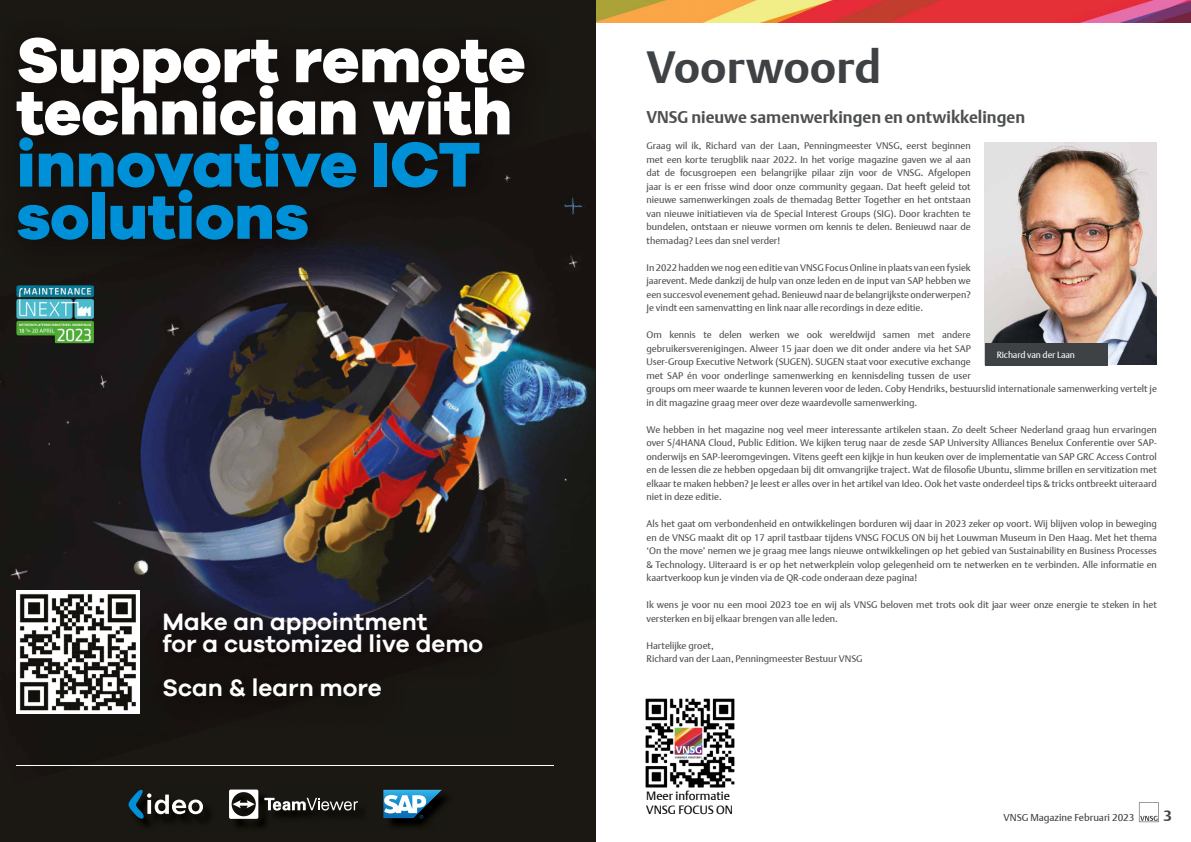
<style>
.page{position:relative;width:1191px;height:842px;background:#fff}
.page>*{position:absolute;margin:0;border:0;box-sizing:border-box;transform-origin:0 0}
.t1{font:800 65.2px/52.2px "Galano Grotesque";letter-spacing:-.005em;color:#fff}
.t2{font:800 65.2px/52.2px "Galano Grotesque";letter-spacing:-.005em;color:#0090d7}
.t3{font:700 45px "Agis Argo";color:#3e4244}
.t4{font:600 24.5px/22px "Galano Grotesque";color:#fff}
.t5{font:700 17px "Agis Argo";color:#4d4f51}
.t6{font:700 15px "Agis Argo";color:#3e4244}
.t7{font:12px/14.4px "Agis Argo";color:#000}
.t8{font:10px "Agis Argo";color:#3e4244}
.t9{font:9.5px/13.5px "Agis Argo";color:#4d4f51;text-align:justify}
.t10{font:9px "Agis Argo";letter-spacing:-.01em;color:#fff}
</style>
<div class="page">
<svg style="left:1139px;top:802px;width:19px;height:20px"></svg>
<img style="left:595px;top:0;width:596px;height:23px">
<div style="left:0;top:0;width:595px;height:842px;background:#1b1814"></div>
<img style="left:141px;top:288px;width:99px;height:258px">
<img style="left:564px;top:197px;width:19px;height:19px">
<img style="left:240px;top:275px;width:171px;height:277px">
<img style="left:351px;top:275px;width:149px;height:207px">
<img style="left:500px;top:275px;width:95px;height:167px">
<img style="left:577px;top:278px;width:18px;height:69px">
<img style="left:10px;top:436px;width:205px;height:155px">
<img style="left:411px;top:442px;width:156px;height:146px">
<img style="left:173px;top:546px;width:155px;height:42px">
<img style="left:305px;top:552px;width:136px;height:36px">
<img style="left:30px;top:765px;width:122px;height:1px">
<img style="left:516px;top:582px;width:51px;height:6px">
<img style="left:198px;top:171px;width:360px;height:104px">
<img style="left:319px;top:206px;width:239px;height:69px">
<img style="left:438px;top:240px;width:120px;height:35px">
<img style="left:136px;top:588px;width:134px;height:106px">
<img style="left:139px;top:619px;width:33px;height:95px">
<img style="left:270px;top:588px;width:106px;height:49px">
<img style="left:376px;top:588px;width:104px;height:41px">
<img style="left:16px;top:591px;width:123px;height:123px">
<hr style="left:16px;top:766px;width:538px;height:1px;background:#fff">
<img style="left:138px;top:791px;width:309px;height:36px">
<svg style="left:229px;top:790px;width:29px;height:29px"></svg>
<svg style="left:264px;top:798px;width:93px;height:12px"></svg>
<svg style="left:128px;top:790px;width:75px;height:29px"></svg>
<svg style="left:383px;top:790px;width:59px;height:29px;background:#598ca7"></svg>
<img style="left:16px;top:285px;width:78px;height:58px">
<img style="left:645px;top:698px;width:90px;height:90px">
<img style="left:985px;top:142px;width:172px;height:222px">
<div style="left:985px;top:343px;width:122px;height:23px;background:#3e4244"></div>
<h1 class="t1" style="left:16px;top:32px;width:511px">Support remote technician with</h1>
<h1 class="t2" style="left:16px;top:136px;width:466px">innovative ICT solutions</h1>
<h3 class="t4" style="left:162px;top:610px;width:322px">Make an appointment<br>for a customized live demo</h3>
<h3 class="t4" style="left:162px;top:676px;width:221px">Scan &amp; learn more</h3>
<h2 class="t3" style="left:646px;top:39px;width:236px">Voorwoord</h2>
<h3 class="t5" style="left:646px;top:106px;width:380px">VNSG nieuwe samenwerkingen en ontwikkelingen</h3>
<p class="t9" style="left:646px;top:139px;width:326px">Graag wil ik, Richard van der Laan, Penningmeester VNSG, eerst beginnen met een korte terugblik naar 2022. In het vorige magazine gaven we al aan dat de focusgroepen een belangrijke pilaar zijn voor de VNSG. Afgelopen jaar is er een frisse wind door onze community gegaan. Dat heeft geleid tot nieuwe samenwerkingen zoals de themadag Better Together en het ontstaan van nieuwe initiatieven via de Special Interest Groups (SIG). Door krachten te bundelen, ontstaan er nieuwe vormen om kennis te delen. Benieuwd naar de themadag? Lees dan snel verder!</p>
<p class="t9" style="left:646px;top:260px;width:326px">In 2022 hadden we nog een editie van VNSG Focus Online in plaats van een fysiek jaarevent. Mede dankzij de hulp van onze leden en de input van SAP hebben we een succesvol evenement gehad. Benieuwd naar de belangrijkste onderwerpen?<br>Je vindt een samenvatting en link naar alle recordings in deze editie.</p>
<p class="t9" style="left:646px;top:328px;width:512px;text-align:left">Om kennis te delen werken we ook wereldwijd samen met andere<br>gebruikersverenigingen. Alweer 15 jaar doen we dit onder andere via het SAP<br>User-Group Executive Network (SUGEN). SUGEN staat voor executive exchange<br>met SAP én voor onderlinge samenwerking en kennisdeling tussen de user<br>groups om meer waarde te kunnen leveren voor de leden. Coby Hendriks, bestuurslid internationale samenwerking vertelt je in dit magazine graag meer over deze waardevolle samenwerking.</p>
<p class="t9" style="left:646px;top:422px;width:512px">We hebben in het magazine nog veel meer interessante artikelen staan. Zo deelt Scheer Nederland graag hun ervaringen over S/4HANA Cloud, Public Edition. We kijken terug naar de zesde SAP University Alliances Benelux Conferentie over SAP&shy;onderwijs en SAP-leeromgevingen. Vitens geeft een kijkje in hun keuken over de implementatie van SAP GRC Access Control en de lessen die ze hebben opgedaan bij dit omvangrijke traject. Wat de filosofie Ubuntu, slimme brillen en servitization met elkaar te maken hebben? Je leest er alles over in het artikel van Ideo. Ook het vaste onderdeel tips &amp; tricks ontbreekt uiteraard niet in deze editie.</p>
<p class="t9" style="left:646px;top:517px;width:512px">Als het gaat om verbondenheid en ontwikkelingen borduren wij daar in 2023 zeker op voort. Wij blijven volop in beweging en de VNSG maakt dit op 17 april tastbaar tijdens VNSG FOCUS ON bij het Louwman Museum in Den Haag. Met het thema ‘On the move’ nemen we je graag mee langs nieuwe ontwikkelingen op het gebied van Sustainability en Business Processes &amp; Technology. Uiteraard is er op het netwerkplein volop gelegenheid om te netwerken en te verbinden. Alle informatie en kaartverkoop kun je vinden via de QR-code onderaan deze pagina!</p>
<p class="t9" style="left:646px;top:598px;width:512px">Ik wens je voor nu een mooi 2023 toe en wij als VNSG beloven met trots ook dit jaar weer onze energie te steken in het versterken en bij elkaar brengen van alle leden.</p>
<p class="t9" style="left:646px;top:638px;width:217px">Hartelijke groet,<br>Richard van der Laan, Penningmeester Bestuur VNSG</p>
<p class="t10" style="left:996px;top:349px;width:80px">Richard van der Laan</p>
<p class="t7" style="left:646px;top:788px;width:89px">Meer informatie<br>VNSG FOCUS ON</p>
<p class="t8" style="left:1003px;top:812px;width:132px">VNSG Magazine Februari 2023</p>
<h3 class="t6" style="left:1163px;top:806px;width:10px">3</h3>
</div>
